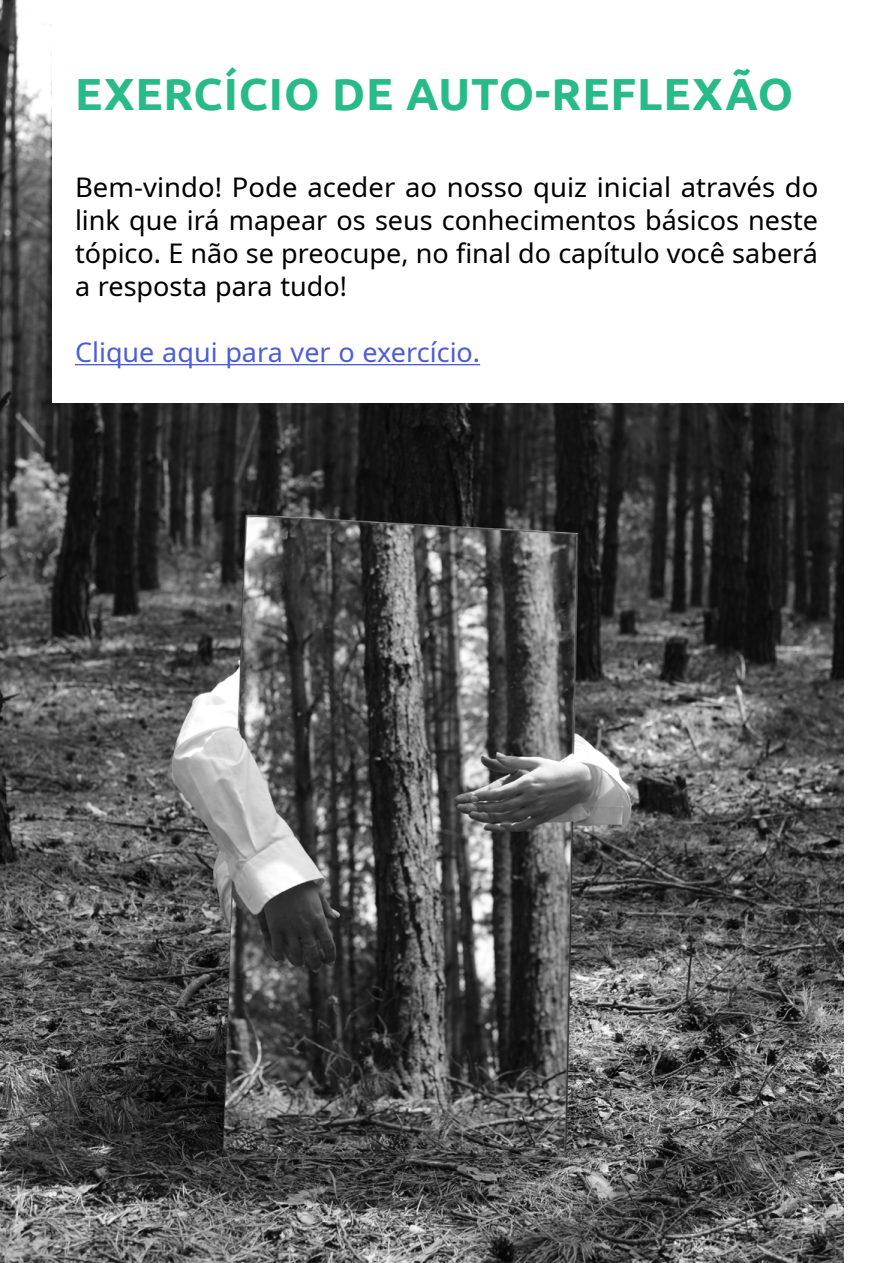
<style>
.page{position:relative;width:893px;height:1263px;background:#fff}
.page>*{position:absolute;margin:0;border:0;box-sizing:border-box;transform-origin:0 0}
.t1{font:700 45px "Ubuntu";letter-spacing:.02em;color:#29ba8a}
.t2{font:27px/33px "Noto Sans";color:#000;text-align:justify}
.t3{font:27px "Noto Sans";color:#4f5cd6}
</style>
<div class="page">
<img style="left:0;top:0;width:843px;height:1263px">
<div style="left:52px;top:0;width:841px;height:402px;background:#fff"></div>
<hr style="left:75px;top:364px;width:405px;height:1px;background:#4f5cd6">
<h1 class="t1" style="left:75px;top:67px;width:720px">EXERCÍCIO DE AUTO-REFLEXÃO</h1>
<p class="t2" style="left:75px;top:171px;width:745px">Bem-vindo! Pode aceder ao nosso quiz inicial através do link que irá mapear os seus conhecimentos básicos neste tópico. E não se preocupe, no final do capítulo você saberá a resposta para tudo!</p>
<p class="t3" style="left:75px;top:333px;width:407px">Clique aqui para ver o exercício.</p>
</div>
